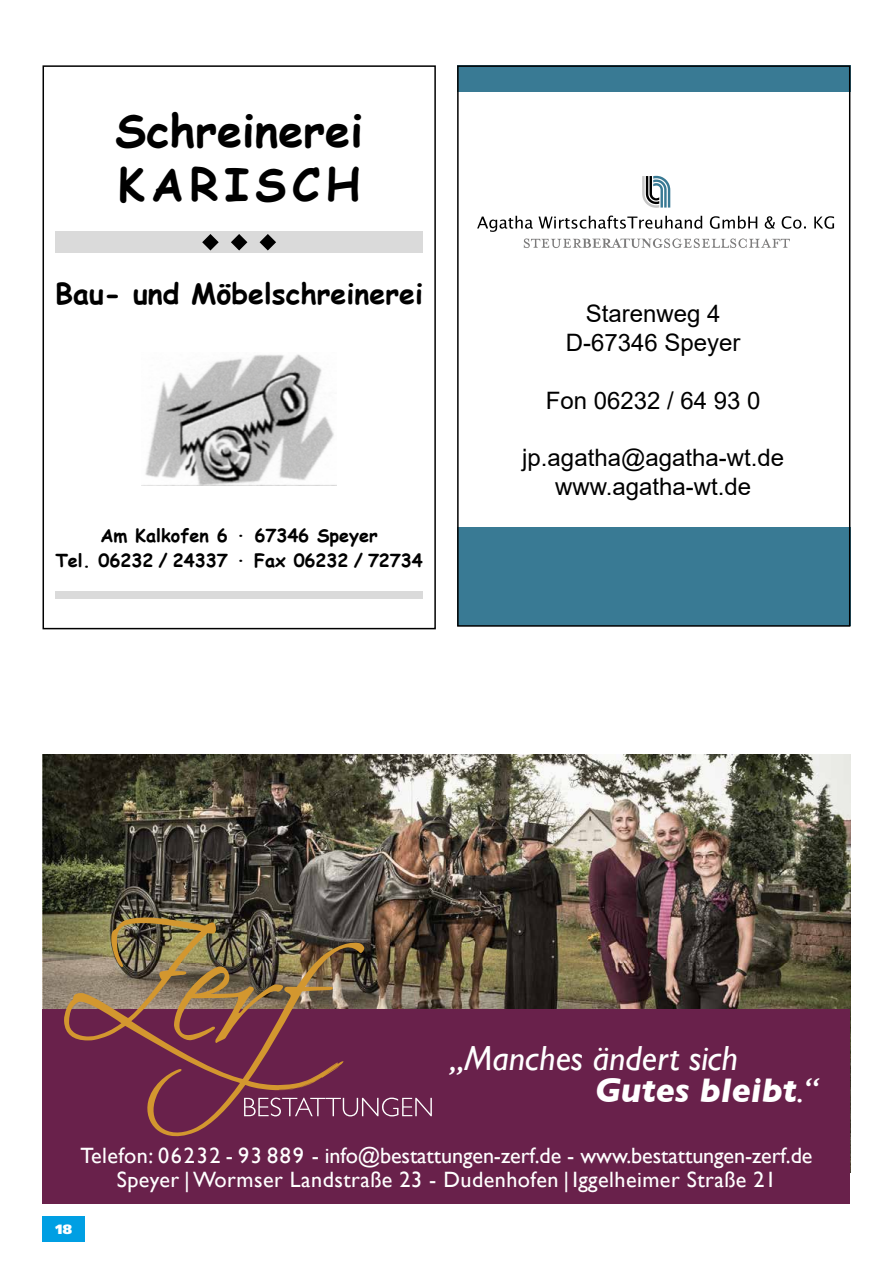
<style>
.page{position:relative;width:893px;height:1263px;background:#fff}
.page>*{position:absolute;margin:0;border:0;box-sizing:border-box;transform-origin:0 0}
.t1{font:700 45px/54px "Comic Sans MS";color:#000}
.t2{font:italic 34.8px/31.7px "Gill Sans";color:#fff}
.t3{font:700 28.5px "Comic Sans MS";color:#000}
.t4{font:24px/28.8px "Arial";color:#000;text-align:center}
.t5{font:22.2px/23.7px "Gill Sans";letter-spacing:.02em;color:#fff;text-align:center}
.t6{font:700 18px/25.5px "Comic Sans MS";color:#000;text-align:center}
.t7{font:900 13.5px "Frutiger LT";color:#fff}
.s1{font-weight:700}
</style>
<div class="page">
<div style="left:43px;top:1216px;width:42px;height:26px;background:#009fe3"></div>
<img style="left:43px;top:754px;width:807px;height:255px">
<div style="left:43px;top:1009px;width:807px;height:194px;background:#69214b"></div>
<svg style="left:364px;top:1097px;width:68px;height:19px"></svg>
<svg style="left:64px;top:917px;width:300px;height:220px"></svg>
<div style="left:43px;top:65px;width:393px;height:564px;border:2px solid #000"></div>
<svg style="left:55px;top:231px;width:368px;height:361px"></svg>
<img style="left:141px;top:353px;width:196px;height:132px">
<div style="left:55px;top:232px;width:368px;height:21px;background:#dadada"></div>
<svg style="left:231px;top:234px;width:16px;height:16px"></svg>
<svg style="left:202px;top:234px;width:17px;height:16px"></svg>
<svg style="left:260px;top:234px;width:16px;height:16px"></svg>
<div style="left:55px;top:592px;width:368px;height:7px;background:#dadada"></div>
<div style="left:457px;top:527px;width:393px;height:99px;background:#397a94"></div>
<div style="left:457px;top:65px;width:393px;height:27px;background:#397a94"></div>
<div style="left:457px;top:65px;width:393px;height:562px;border:2px solid #000"></div>
<svg style="left:642px;top:176px;width:28px;height:32px"></svg>
<svg style="left:524px;top:238px;width:266px;height:10px"></svg>
<svg style="left:477px;top:216px;width:357px;height:16px"></svg>
<h1 class="t1" style="left:115px;top:101px;width:249px">Schreinerei<br>KARISCH</h1>
<p class="t3" style="left:55px;top:272px;width:369px">Bau- und Möbelschreinerei</p>
<p class="t6" style="left:55px;top:522px;width:369px">Am Kalkofen 6 · 67346 Speyer<br>Tel. 06232 / 24337 · Fax 06232 / 72734</p>
<p class="t4" style="left:566px;top:299px;width:176px">Starenweg 4<br>D-67346 Speyer</p>
<p class="t4" style="left:546px;top:386px;width:216px">Fon 06232 / 64 93 0</p>
<p class="t4" style="left:522px;top:443px;width:263px">jp.agatha@agatha-wt.de www.agatha-wt.de</p>
<h2 class="t2" style="left:595px;top:1043px;width:224px;text-indent:-145px">„Manches ändert sich<br><span class="s1">Gutes bleibt</span>.“</h2>
<p class="t5" style="left:81px;top:1144px;width:733px">Telefon: 06232 - 93 889 - info@bestattungen-zerf.de - www.bestattungen-zerf.de<br>Speyer | Wormser Landstraße 23 - Dudenhofen | Iggelheimer Straße 21</p>
<p class="t7" style="left:56px;top:1221px;width:18px">18</p>
</div>
